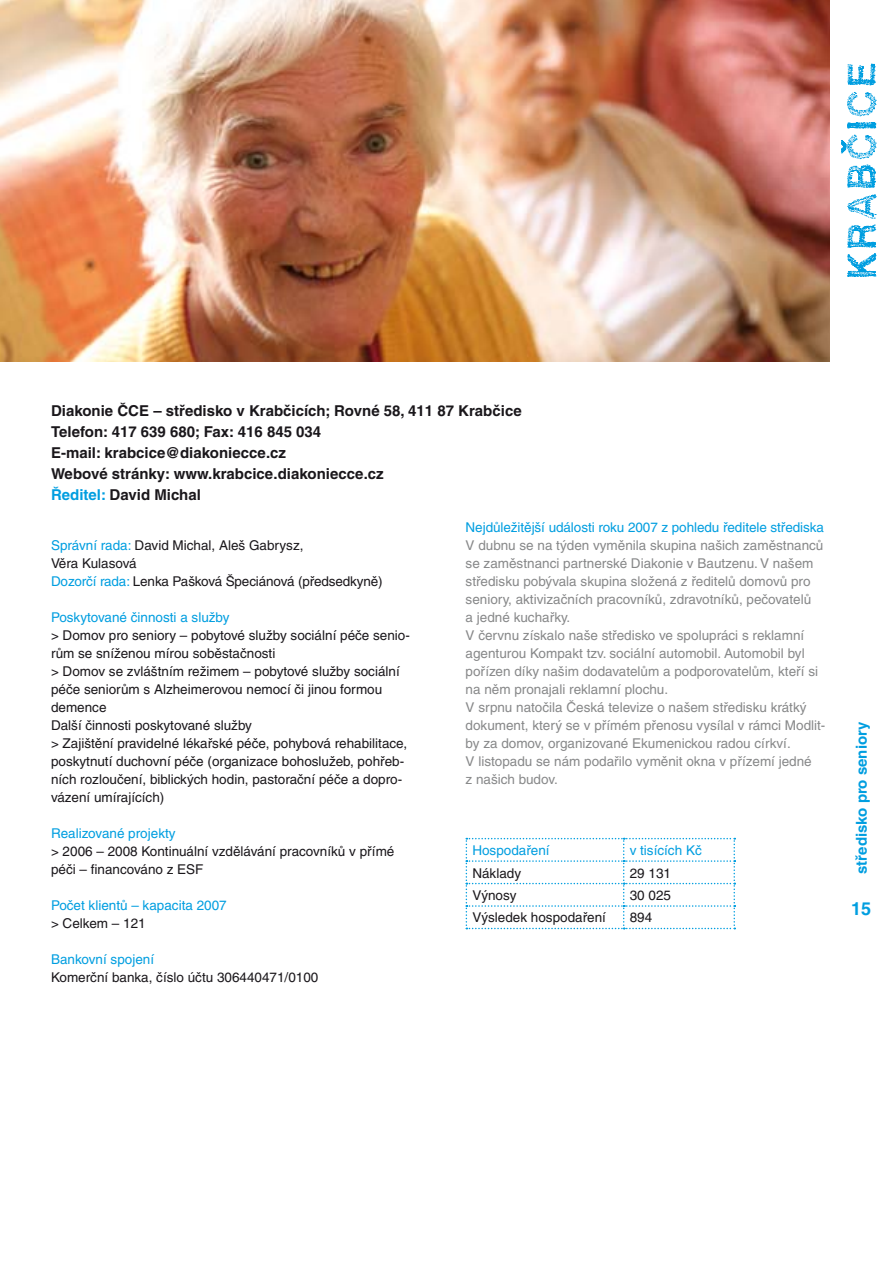
<style>
.page{position:relative;width:893px;height:1263px;background:#fff}
.page>*{position:absolute;margin:0;border:0;box-sizing:border-box;transform-origin:0 0}
.t1{font:700 18px "Helvetica CE";color:#009ee0}
.t2{font:700 15px/21px "Helvetica CE";color:#1a171b}
.t3{font:700 15px "Helvetica CE";color:#009ee0}
.t4{font:13.5px/18px "Helvetica CE";color:#1a171b}
.t5{font:13.5px/18px "Helvetica CE";color:#878889}
.t6{font:13.5px "Helvetica CE";color:#009ee0}
.s1{color:#009ee0}
</style>
<div class="page">
<img style="left:0;top:0;width:829px;height:361px">
<svg style="left:847px;top:194px;width:29px;height:83px"></svg>
<svg style="left:841px;top:135px;width:35px;height:53px"></svg>
<svg style="left:847px;top:122px;width:29px;height:7px"></svg>
<svg style="left:847px;top:92px;width:29px;height:24px"></svg>
<svg style="left:847px;top:63px;width:28px;height:23px"></svg>
<svg style="left:466px;top:838px;width:269px;height:91px"></svg>
<p class="t2" style="left:51px;top:401px;width:472px">Diakonie ČCE – středisko v Krabčicích; Rovné 58, 411 87 Krabčice Telefon: 417 639 680; Fax: 416 845 034<br>E-mail: krabcice@diakoniecce.cz<br>Webové stránky: www.krabcice.diakoniecce.cz<br><span class="s1">Ředitel:</span> David Michal</p>
<p class="t4" style="left:51px;top:538px;width:333px"><span class="s1">Správní rada:</span> David Michal, Aleš Gabrysz,<br>Věra Kulasová<br><span class="s1">Dozorčí rada:</span> Lenka Pašková Špeciánová (předsedkyně)</p>
<p class="t6" style="left:51px;top:612px;width:180px">Poskytované činnosti a služby</p>
<p class="t4" style="left:51px;top:628px;width:360px">&gt; Domov pro seniory – pobytové služby sociální péče senio&shy;rům se sníženou mírou soběstačnosti<br>&gt; Domov se zvláštním režimem – pobytové služby sociální péče seniorům s Alzheimerovou nemocí či jinou formou demence<br>Další činnosti poskytované služby<br>&gt; Zajištění pravidelné lékařské péče, pohybová rehabilitace, poskytnutí duchovní péče (organizace bohoslužeb, pohřeb&shy;ních rozloučení, biblických hodin, pastorační péče a dopro&shy;vázení umírajících)</p>
<p class="t6" style="left:51px;top:828px;width:126px">Realizované projekty</p>
<p class="t4" style="left:51px;top:844px;width:345px">&gt; 2006 – 2008 Kontinuální vzdělávání pracovníků v přímé péči – financováno z ESF</p>
<p class="t6" style="left:51px;top:900px;width:177px">Počet klientů – kapacita 2007</p>
<p class="t4" style="left:51px;top:916px;width:96px">&gt; Celkem – 121</p>
<p class="t6" style="left:51px;top:954px;width:105px">Bankovní spojení</p>
<p class="t4" style="left:51px;top:970px;width:269px">Komerční banka, číslo účtu 306440471/0100</p>
<p class="t6" style="left:466px;top:522px;width:360px">Nejdůležitější události roku 2007 z pohledu ředitele střediska</p>
<p class="t5" style="left:466px;top:538px;width:361px">V dubnu se na týden vyměnila skupina našich zaměstnanců se zaměstnanci partnerské Diakonie v Bautzenu. V našem středisku pobývala skupina složená z ředitelů domovů pro seniory, aktivizačních pracovníků, zdravotníků, pečovatelů<br>a jedné kuchařky.<br>V červnu získalo naše středisko ve spolupráci s reklamní agenturou Kompakt tzv. sociální automobil. Automobil byl pořízen díky našim dodavatelům a podporovatelům, kteří si na něm pronajali reklamní plochu.<br>V srpnu natočila Česká televize o našem středisku krátký dokument, který se v přímém přenosu vysílal v rámci Modlit&shy;by za domov, organizované Ekumenickou radou církví.<br>V listopadu se nám podařilo vyměnit okna v přízemí jedné<br>z našich budov.</p>
<p class="t6" style="left:472px;top:845px;width:79px">Hospodaření</p>
<p class="t6" style="left:630px;top:845px;width:74px">v tisících Kč</p>
<p class="t4" style="left:472px;top:865px;width:50px">Náklady</p>
<p class="t4" style="left:630px;top:865px;width:43px">29 131</p>
<p class="t4" style="left:472px;top:888px;width:46px">Výnosy</p>
<p class="t4" style="left:630px;top:888px;width:43px">30 025</p>
<p class="t4" style="left:472px;top:910px;width:135px">Výsledek hospodaření</p>
<p class="t4" style="left:630px;top:910px;width:24px">894</p>
<p class="t3" style="left:856px;top:874px;width:154px;rotate:-90deg">středisko pro seniory</p>
<h1 class="t1" style="left:851px;top:902px;width:22px">15</h1>
</div>
